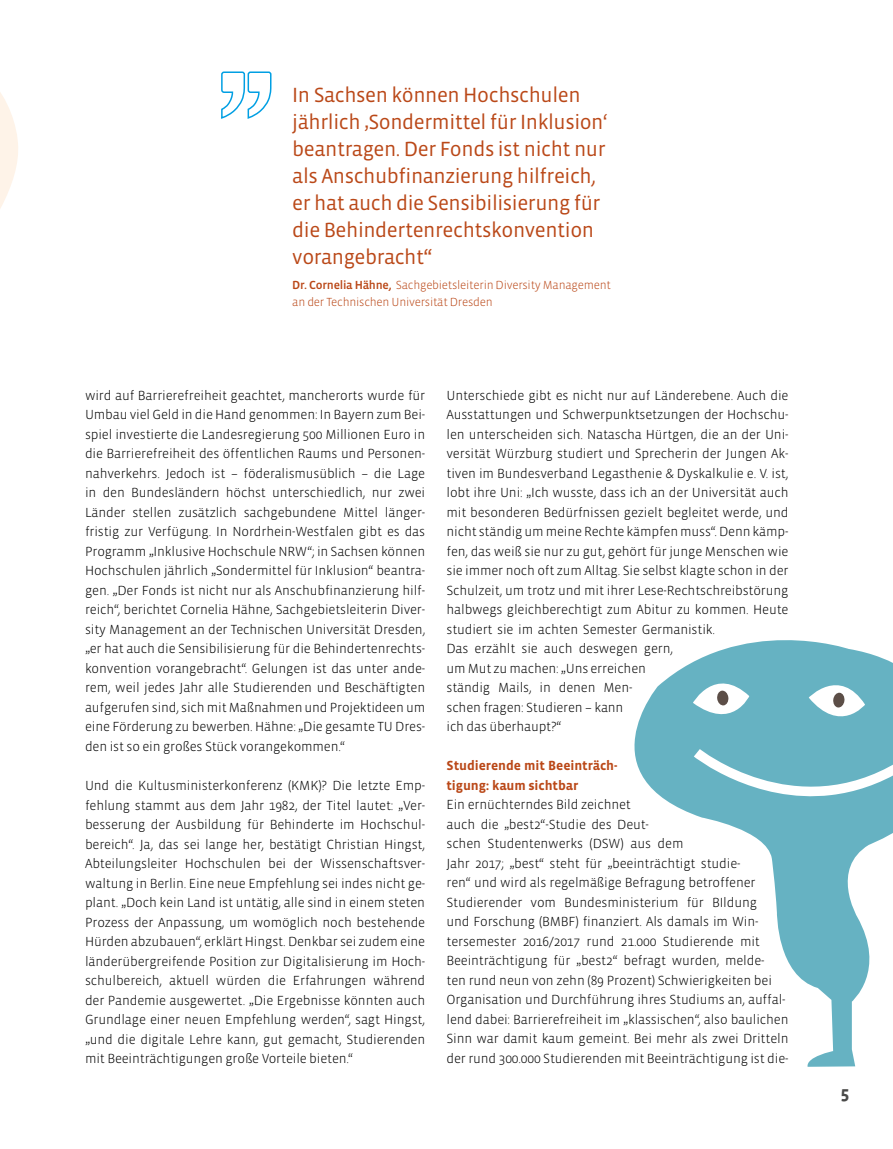
<style>
.page{position:relative;width:893px;height:1149px;background:#fff}
.page>*{position:absolute;margin:0;border:0;box-sizing:border-box;transform-origin:0 0}
.t1{font:21px/27px "Vista Sans OTCE";letter-spacing:-.02em;color:#ba4818}
.t2{font:700 18px "Vista Sans OTCE";color:#4a4a49}
.t3{font:300 13.5px/19.5px "Vista Sans OTCE";letter-spacing:-.01em;color:#000;text-align:justify}
.t4{font:700 13.5px/19.5px "Vista Sans OTCE";letter-spacing:-.005em;color:#ba4818}
.t5{font:300 12px/16.5px "Vista Sans OTCE";letter-spacing:-.02em;color:#ba4818}
.s1{font-style:inherit}
.s2{font-weight:500}
</style>
<div class="page">
<svg style="left:0;top:92px;width:18px;height:117px"></svg>
<svg style="left:634px;top:640px;width:259px;height:426px"></svg>
<svg style="left:693px;top:664px;width:56px;height:67px"></svg>
<svg style="left:809px;top:665px;width:56px;height:69px"></svg>
<svg style="left:694px;top:748px;width:199px;height:76px;background:#7bbcca"></svg>
<svg style="left:221px;top:71px;width:51px;height:48px"></svg>
<h1 class="t1" style="left:292px;top:81px;width:317px">In Sachsen können Hochschulen jährlich ‚Sondermittel für Inklusion‘ beantragen. Der Fonds ist nicht nur als Anschubfinanzierung hilfreich, er hat auch die Sensibilisierung für die Behindertenrechtskonvention vorangebracht<span class="s1">“</span></h1>
<p class="t5" style="left:292px;top:276px;width:320px"><span class="s2">Dr. Cornelia Hähne,</span> Sachgebietsleiterin Diversity Management an der Technischen Universität Dresden</p>
<p class="t3" style="left:85px;top:385px;width:342px">wird auf Barrierefreiheit geachtet, mancherorts wurde für Umbau viel Geld in die Hand genommen: In Bayern zum Bei&shy;spiel investierte die Landesregierung 500 Millionen Euro in die Barrierefreiheit des öffentlichen Raums und Personen&shy;nahverkehrs. Jedoch ist – föderalismusüblich – die Lage in den Bundesländern höchst unterschiedlich, nur zwei Länder stellen zusätzlich sachgebundene Mittel länger&shy;fristig zur Verfügung. In Nordrhein-Westfalen gibt es das Programm „Inklusive Hochschule NRW“; in Sachsen können Hochschulen jährlich „Sondermittel für Inklusion“ beantra&shy;gen. „Der Fonds ist nicht nur als Anschubfinanzierung hilf&shy;reich“, berichtet Cornelia Hähne, Sachgebietsleiterin Diver&shy;sity Management an der Technischen Universität Dresden, „er hat auch die Sensibilisierung für die Behindertenrechts&shy;konvention vorangebracht“. Gelungen ist das unter ande&shy;rem, weil jedes Jahr alle Studierenden und Beschäftigten aufgerufen sind, sich mit Maßnahmen und Projektideen um eine Förderung zu bewerben. Hähne: „Die gesamte TU Dres&shy;den ist so ein großes Stück vorangekommen.“</p>
<p class="t3" style="left:85px;top:775px;width:342px">Und die Kultusministerkonferenz (KMK)? Die letzte Emp&shy;fehlung stammt aus dem Jahr 1982, der Titel lautet: „Ver&shy;besserung der Ausbildung für Behinderte im Hochschul&shy;bereich“. Ja, das sei lange her, bestätigt Christian Hingst, Abteilungsleiter Hochschulen bei der Wissenschaftsver&shy;waltung in Berlin. Eine neue Empfehlung sei indes nicht ge&shy;plant. „Doch kein Land ist untätig, alle sind in einem steten Prozess der Anpassung, um womöglich noch bestehende Hürden abzubauen“, erklärt Hingst. Denkbar sei zudem eine länderübergreifende Position zur Digitalisierung im Hoch&shy;schulbereich, aktuell würden die Erfahrungen während der Pandemie ausgewertet. „Die Ergebnisse könnten auch Grundlage einer neuen Empfehlung werden“, sagt Hingst, „und die digitale Lehre kann, gut gemacht, Studierenden mit Beeinträchtigungen große Vorteile bieten.“</p>
<p class="t3" style="left:446px;top:385px;width:344px;text-align:left">Unterschiede gibt es nicht nur auf Länderebene. Auch die Ausstattungen und Schwerpunktsetzungen der Hochschu&shy;len unterscheiden sich. Natascha Hürtgen, die an der Uni&shy;versität Würzburg studiert und Sprecherin der Jungen Ak&shy;tiven im Bundesverband Legasthenie &amp; Dyskalkulie e. V. ist, lobt ihre Uni: „Ich wusste, dass ich an der Universität auch mit besonderen Bedürfnissen gezielt begleitet werde, und nicht ständig um meine Rechte kämpfen muss“. Denn kämp&shy;fen, das weiß sie nur zu gut, gehört für junge Menschen wie sie immer noch oft zum Alltag. Sie selbst klagte schon in der Schulzeit, um trotz und mit ihrer Lese-Rechtschreibstörung halbwegs gleichberechtigt zum Abitur zu kommen. Heute studiert sie im achten Semester Germanistik.<br>Das erzählt sie auch deswegen gern,<br>um Mut zu machen: „Uns erreichen<br>ständig Mails, in denen Men-<br>schen fragen: Studieren – kann<br>ich das überhaupt?“</p>
<p class="t4" style="left:446px;top:755px;width:173px">Studierende mit Beeinträch&shy;tigung: kaum sichtbar</p>
<p class="t3" style="left:446px;top:794px;width:344px;text-align:left">Ein ernüchterndes Bild zeichnet<br>auch die „best2“-Studie des Deut-<br>schen Studentenwerks (DSW) aus dem<br>Jahr 2017; „best“ steht für „beeinträchtigt studie-<br>ren“ und wird als regelmäßige Befragung betroffener Studierender vom Bundesministerium für BIldung<br>und Forschung (BMBF) finanziert. Als damals im Win&shy;tersemester 2016/2017 rund 21.000 Studierende mit Beeinträchtigung für „best2“ befragt wurden, melde-<br>ten rund neun von zehn (89 Prozent) Schwierigkeiten bei Organisation und Durchführung ihres Studiums an, auffal&shy;lend dabei: Barrierefreiheit im „klassischen“, also baulichen Sinn war damit kaum gemeint. Bei mehr als zwei Dritteln der rund 300.000 Studierenden mit Beeinträchtigung ist die-</p>
<h2 class="t2" style="left:841px;top:1082px;width:10px">5</h2>
</div>
